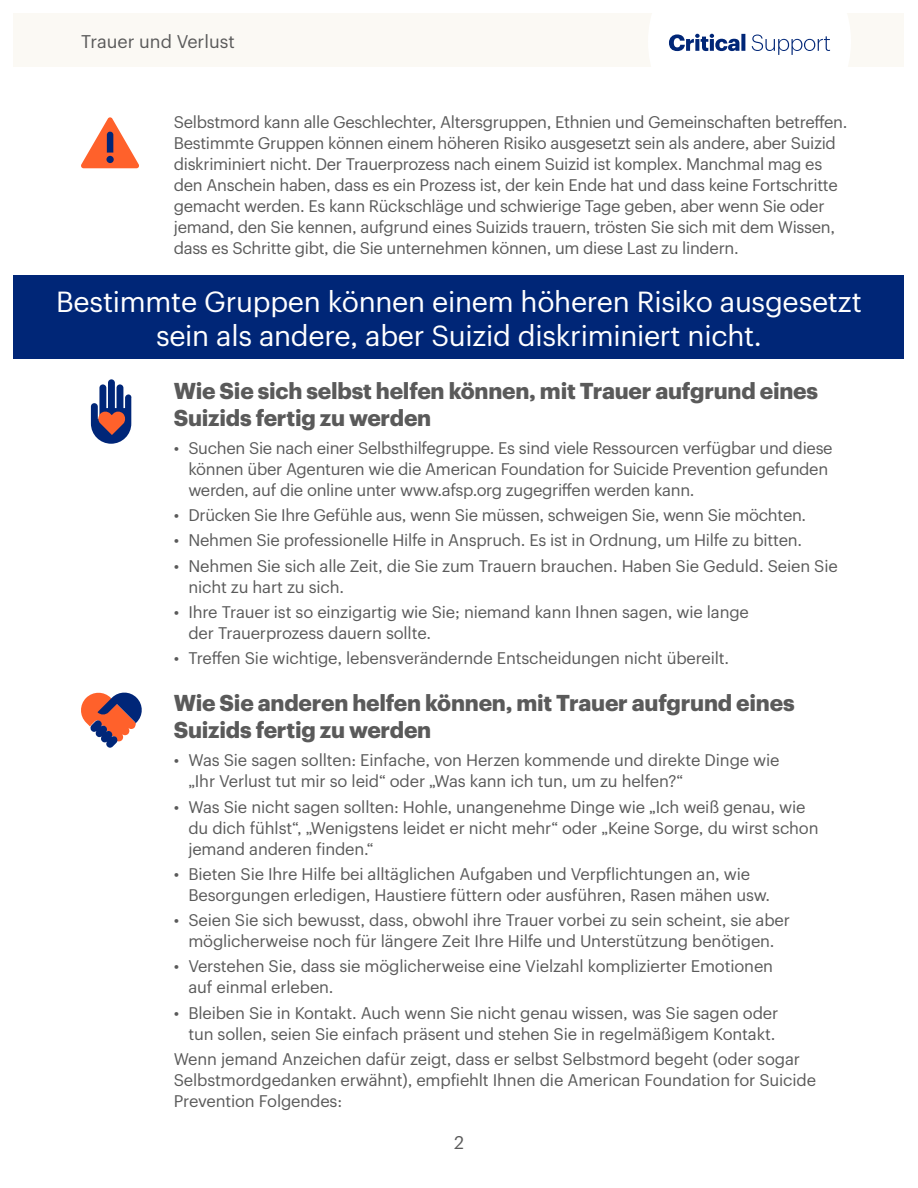
<style>
.page{position:relative;width:918px;height:1188px;background:#fff}
.page>*{position:absolute;margin:0;border:0;box-sizing:border-box;transform-origin:0 0}
.Headline-subhead{font:28.5px/34.2px "Graphik UHG";letter-spacing:-.01em;color:#fff;text-align:center}
.Section_Subhead{font:700 22.5px/27px "Graphik UHG";letter-spacing:-.01em;color:#5a5a5a}
.t1{font:18px "Graphik UHG";color:#5a5a5a}
.Body{font:16.5px/21px "Graphik UHG";letter-spacing:-.01em;color:#5a5a5a}
</style>
<div class="page">
<div style="left:14px;top:14px;width:890px;height:54px;background:#fbf9f4"></div>
<svg style="left:648px;top:13px;width:203px;height:55px"></svg>
<div style="left:14px;top:276px;width:890px;height:83px;background:#002677"></div>
<svg style="left:81px;top:117px;width:58px;height:51px"></svg>
<svg style="left:91px;top:379px;width:41px;height:65px"></svg>
<svg style="left:81px;top:692px;width:61px;height:56px"></svg>
<p class="t1" style="left:81px;top:28px;width:155px">Trauer und Verlust</p>
<p class="Body" style="left:174px;top:110px;width:675px">Selbstmord kann alle Geschlechter, Altersgruppen, Ethnien und Gemeinschaften betreffen.<br>Bestimmte Gruppen können einem höheren Risiko ausgesetzt sein als andere, aber Suizid diskriminiert nicht. Der Trauerprozess nach einem Suizid ist komplex. Manchmal mag es den Anschein haben, dass es ein Prozess ist, der kein Ende hat und dass keine Fortschritte gemacht werden. Es kann Rückschläge und schwierige Tage geben, aber wenn Sie oder jemand, den Sie kennen, aufgrund eines Suizids trauern, trösten Sie sich mit dem Wissen, dass es Schritte gibt, die Sie unternehmen können, um diese Last zu lindern.</p>
<p class="Headline-subhead" style="left:56px;top:282px;width:807px">Bestimmte Gruppen können einem höheren Risiko ausgesetzt sein als andere, aber Suizid diskriminiert nicht.</p>
<p class="Section_Subhead" style="left:174px;top:375px;width:646px">Wie Sie sich selbst helfen können, mit Trauer aufgrund eines<br>Suizids fertig zu werden</p>
<p class="Body" style="left:188px;top:436px;width:646px;text-indent:-15px">• Suchen Sie nach einer Selbsthilfegruppe. Es sind viele Ressourcen verfügbar und diese können über Agenturen wie die American Foundation for Suicide Prevention gefunden werden, auf die online unter www.afsp.org zugegriffen werden kann.</p>
<p class="Body" style="left:174px;top:503px;width:634px">• Drücken Sie Ihre Gefühle aus, wenn Sie müssen, schweigen Sie, wenn Sie möchten.</p>
<p class="Body" style="left:174px;top:528px;width:630px">• Nehmen Sie professionelle Hilfe in Anspruch. Es ist in Ordnung, um Hilfe zu bitten.</p>
<p class="Body" style="left:188px;top:554px;width:651px;text-indent:-15px">• Nehmen Sie sich alle Zeit, die Sie zum Trauern brauchen. Haben Sie Geduld. Seien Sie nicht zu hart zu sich.</p>
<p class="Body" style="left:188px;top:600px;width:562px;text-indent:-15px">• Ihre Trauer ist so einzigartig wie Sie; niemand kann Ihnen sagen, wie lange der Trauerprozess dauern sollte.</p>
<p class="Body" style="left:174px;top:646px;width:557px">• Treffen Sie wichtige, lebensverändernde Entscheidungen nicht übereilt.</p>
<p class="Section_Subhead" style="left:174px;top:688px;width:622px">Wie Sie anderen helfen können, mit Trauer aufgrund eines<br>Suizids fertig zu werden</p>
<p class="Body" style="left:188px;top:748px;width:593px;text-indent:-15px">• Was Sie sagen sollten: Einfache, von Herzen kommende und direkte Dinge wie „Ihr Verlust tut mir so leid“ oder „Was kann ich tun, um zu helfen?“</p>
<p class="Body" style="left:188px;top:795px;width:632px;text-indent:-15px">• Was Sie nicht sagen sollten: Hohle, unangenehme Dinge wie „Ich weiß genau, wie du dich fühlst“, „Wenigstens leidet er nicht mehr“ oder „Keine Sorge, du wirst schon jemand anderen finden.“</p>
<p class="Body" style="left:188px;top:862px;width:583px;text-indent:-15px">• Bieten Sie Ihre Hilfe bei alltäglichen Aufgaben und Verpflichtungen an, wie<br>Besorgungen erledigen, Haustiere füttern oder ausführen, Rasen mähen usw.</p>
<p class="Body" style="left:174px;top:908px;width:618px;text-align:center">• Seien Sie sich bewusst, dass, obwohl ihre Trauer vorbei zu sein scheint, sie aber möglicherweise noch für längere Zeit Ihre Hilfe und Unterstützung benötigen.</p>
<p class="Body" style="left:188px;top:955px;width:586px;text-indent:-15px">• Verstehen Sie, dass sie möglicherweise eine Vielzahl komplizierter Emotionen auf einmal erleben.</p>
<p class="Body" style="left:174px;top:1001px;width:606px;text-align:right">• Bleiben Sie in Kontakt. Auch wenn Sie nicht genau wissen, was Sie sagen oder tun sollen, seien Sie einfach präsent und stehen Sie in regelmäßigem Kontakt.</p>
<p class="Body" style="left:174px;top:1047px;width:644px">Wenn jemand Anzeichen dafür zeigt, dass er selbst Selbstmord begeht (oder sogar<br>Selbstmordgedanken erwähnt), empfiehlt Ihnen die American Foundation for Suicide<br>Prevention Folgendes:</p>
<p class="t1" style="left:454px;top:1129px;width:11px">2</p>
</div>
